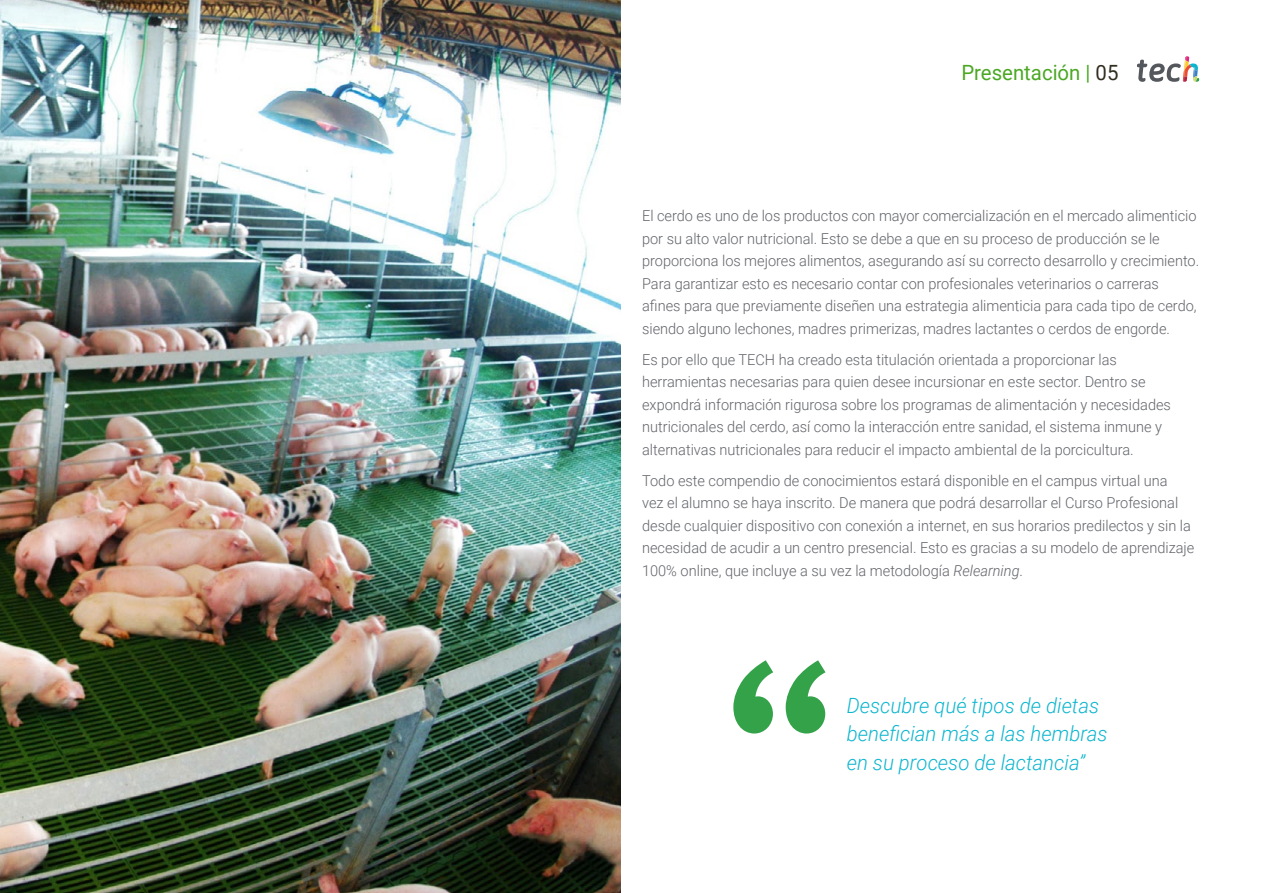
<style>
.page{position:relative;width:1263px;height:893px;background:#fff}
.page>*{position:absolute;margin:0;border:0;box-sizing:border-box;transform-origin:0 0}
.t1{font:italic 300 21px/28.5px "Roboto";color:#0fb6cf}
.t2{font:21px "Roboto";color:#4ba824}
.t3{font:300 15px/22.5px "Roboto";color:#61646a}
.s1{color:#312e20}
.s2{font-style:italic}
</style>
<div class="page">
<svg style="left:733px;top:660px;width:92px;height:73px"></svg>
<img style="left:0;top:0;width:621px;height:893px">
<svg style="left:1137px;top:56px;width:62px;height:26px"></svg>
<h1 class="t2" style="left:961px;top:57px;width:159px">Presentación | <span class="s1">05</span></h1>
<p class="t3" style="left:642px;top:204px;width:558px">El cerdo es uno de los productos con mayor comercialización en el mercado alimenticio por su alto valor nutricional. Esto se debe a que en su proceso de producción se le proporciona los mejores alimentos, asegurando así su correcto desarrollo y crecimiento.<br>Para garantizar esto es necesario contar con profesionales veterinarios o carreras afines para que previamente diseñen una estrategia alimenticia para cada tipo de cerdo, siendo alguno lechones, madres primerizas, madres lactantes o cerdos de engorde.</p>
<p class="t3" style="left:642px;top:348px;width:530px">Es por ello que TECH ha creado esta titulación orientada a proporcionar las herramientas necesarias para quien desee incursionar en este sector. Dentro se expondrá información rigurosa sobre los programas de alimentación y necesidades nutricionales del cerdo, así como la interacción entre sanidad, el sistema inmune y alternativas nutricionales para reducir el impacto ambiental de la porcicultura.</p>
<p class="t3" style="left:642px;top:469px;width:554px">Todo este compendio de conocimientos estará disponible en el campus virtual una<br>vez el alumno se haya inscrito. De manera que podrá desarrollar el Curso Profesional desde cualquier dispositivo con conexión a internet, en sus horarios predilectos y sin la necesidad de acudir a un centro presencial. Esto es gracias a su modelo de aprendizaje 100% online, que incluye a su vez la metodología <span class="s2">Relearning</span>.</p>
<h1 class="t1" style="left:847px;top:690px;width:262px">Descubre qué tipos de dietas benefician más a las hembras en su proceso de lactancia”</h1>
</div>
